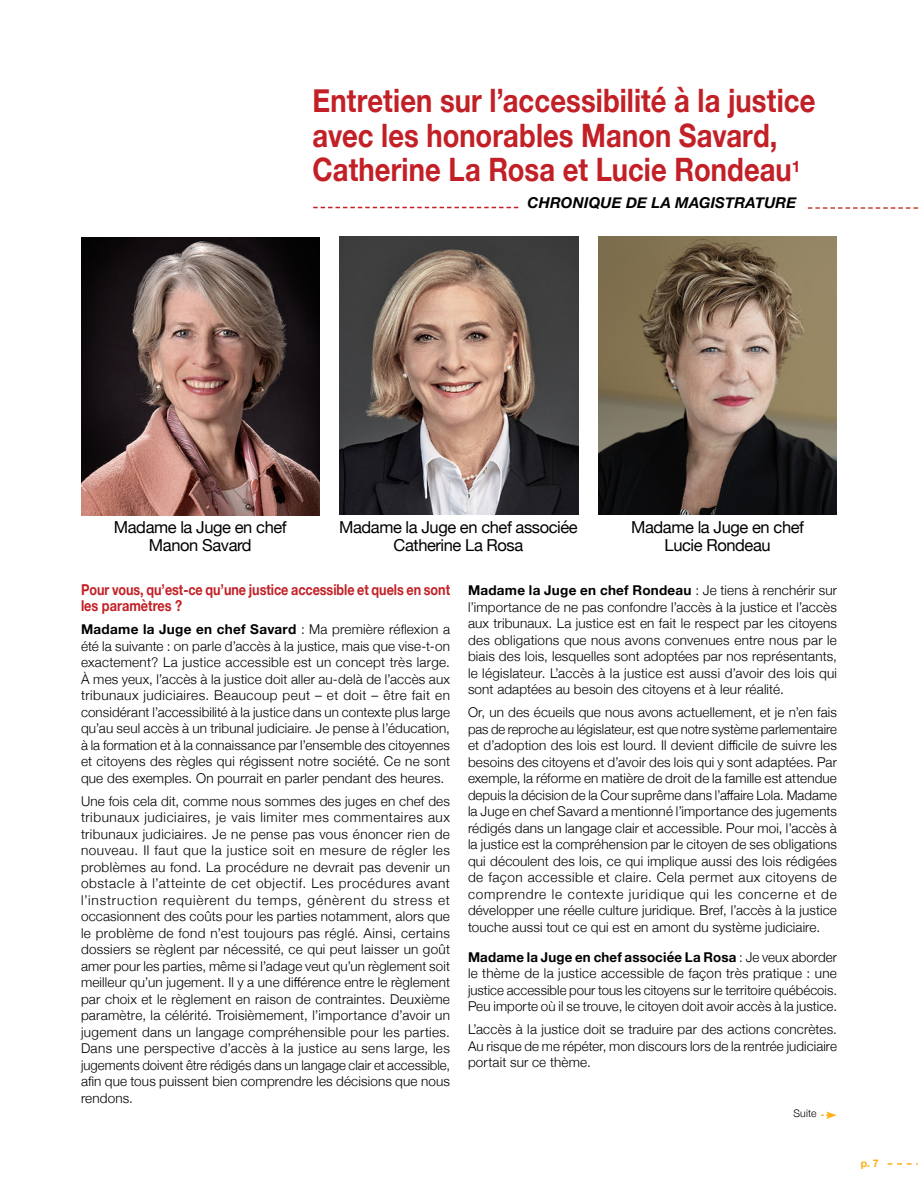
<style>
.page{position:relative;width:918px;height:1188px;background:#fff}
.page>*{position:absolute;margin:0;border:0;box-sizing:border-box;transform-origin:0 0}
.t1{font:700 32.25px/34.5px "Helvetica Neue";letter-spacing:.005em;color:#c22026;scale:.85 1}
.t2{font:16.5px/18px "Helvetica Neue";letter-spacing:-.025em;color:#000;text-align:center}
.t3{font:700 15px/16.5px "Helvetica Neue";letter-spacing:-.005em;color:#c22026;scale:.84 1}
.t4{font:italic 700 15px "Helvetica Neue";letter-spacing:.01em;color:#000}
.t5{font:300 13.5px/16.5px "Helvetica Neue";letter-spacing:.01em;color:#000;text-align:justify}
.t6{font:300 10.5px "Helvetica Neue";letter-spacing:.02em;color:#000}
.t7{font:700 10.5px "Helvetica Neue";color:#fcaf17}
.s1{font-weight:700}
</style>
<div class="page">
<svg style="left:888px;top:1163px;width:30px;height:2px"></svg>
<svg style="left:313px;top:207px;width:205px;height:1px"></svg>
<svg style="left:808px;top:207px;width:110px;height:2px"></svg>
<svg style="left:821px;top:1111px;width:16px;height:8px"></svg>
<img style="left:340px;top:237px;width:238px;height:277px">
<img style="left:599px;top:237px;width:238px;height:277px">
<img style="left:81px;top:238px;width:238px;height:278px">
<h1 class="t1" style="left:313px;top:85px;width:593px">Entretien sur l’accessibilité à la justice avec les honorables Manon Savard,<br>Catherine La Rosa et Lucie Rondeau<sup>1</sup></h1>
<p class="t4" style="left:528px;top:191px;width:271px">CHRONIQUE DE LA MAGISTRATURE</p>
<p class="t2" style="left:339px;top:519px;width:240px">Madame la Juge en chef associée<br>Catherine La Rosa</p>
<p class="t3" style="left:81px;top:581px;width:441px">Pour vous, qu’est-ce qu’une justice accessible et quels en sont les paramètres ?</p>
<p class="t5" style="left:81px;top:620px;width:371px"><span class="s1">Madame la Juge en chef Savard</span> : Ma première réflexion a été la suivante : on parle d’accès à la justice, mais que vise-t-on exactement? La justice accessible est un concept très large.<br>À mes yeux, l’accès à la justice doit aller au-delà de l’accès aux tribunaux judiciaires. Beaucoup peut – et doit – être fait en considérant l’accessibilité à la justice dans un contexte plus large qu’au seul accès à un tribunal judiciaire. Je pense à l’éducation, à la formation et à la connaissance par l’ensemble des citoyennes et citoyens des règles qui régissent notre société. Ce ne sont que des exemples. On pourrait en parler pendant des heures.</p>
<p class="t5" style="left:81px;top:792px;width:371px">Une fois cela dit, comme nous sommes des juges en chef des tribunaux judiciaires, je vais limiter mes commentaires aux tribunaux judiciaires. Je ne pense pas vous énoncer rien de nouveau. Il faut que la justice soit en mesure de régler les problèmes au fond. La procédure ne devrait pas devenir un obstacle à l’atteinte de cet objectif. Les procédures avant l’instruction requièrent du temps, génèrent du stress et occasionnent des coûts pour les parties notamment, alors que le problème de fond n’est toujours pas réglé. Ainsi, certains dossiers se règlent par nécessité, ce qui peut laisser un goût amer pour les parties, même si l’adage veut qu’un règlement soit meilleur qu’un jugement. Il y a une différence entre le règlement par choix et le règlement en raison de contraintes. Deuxième paramètre, la célérité. Troisièmement, l’importance d’avoir un jugement dans un langage compréhensible pour les parties.<br>Dans une perspective d’accès à la justice au sens large, les jugements doivent être rédigés dans un langage clair et accessible, afin que tous puissent bien comprendre les décisions que nous rendons.</p>
<p class="t2" style="left:114px;top:519px;width:174px">Madame la Juge en chef<br>Manon Savard</p>
<p class="t2" style="left:631px;top:519px;width:174px">Madame la Juge en chef<br>Lucie Rondeau</p>
<p class="t5" style="left:468px;top:581px;width:371px"><span class="s1">Madame la Juge en chef Rondeau</span> : Je tiens à renchérir sur l’importance de ne pas confondre l’accès à la justice et l’accès aux tribunaux. La justice est en fait le respect par les citoyens des obligations que nous avons convenues entre nous par le biais des lois, lesquelles sont adoptées par nos représentants, le législateur. L’accès à la justice est aussi d’avoir des lois qui sont adaptées au besoin des citoyens et à leur réalité.</p>
<p class="t5" style="left:468px;top:703px;width:371px">Or, un des écueils que nous avons actuellement, et je n’en fais pas de reproche au législateur, est que notre système parlementaire et d’adoption des lois est lourd. Il devient difficile de suivre les besoins des citoyens et d’avoir des lois qui y sont adaptées. Par exemple, la réforme en matière de droit de la famille est attendue depuis la décision de la Cour suprême dans l’affaire Lola. Madame la Juge en chef Savard a mentionné l’importance des jugements rédigés dans un langage clair et accessible. Pour moi, l’accès à la justice est la compréhension par le citoyen de ses obligations qui découlent des lois, ce qui implique aussi des lois rédigées de façon accessible et claire. Cela permet aux citoyens de comprendre le contexte juridique qui les concerne et de développer une réelle culture juridique. Bref, l’accès à la justice touche aussi tout ce qui est en amont du système judiciaire.</p>
<p class="t5" style="left:468px;top:948px;width:371px"><span class="s1">Madame la Juge en chef associée La Rosa</span> : Je veux aborder le thème de la justice accessible de façon très pratique : une justice accessible pour tous les citoyens sur le territoire québécois.<br>Peu importe où il se trouve, le citoyen doit avoir accès à la justice.</p>
<p class="t5" style="left:468px;top:1020px;width:371px">L’accès à la justice doit se traduire par des actions concrètes.<br>Au risque de me répéter, mon discours lors de la rentrée judiciaire portait sur ce thème.</p>
<p class="t6" style="left:793px;top:1105px;width:25px">Suite</p>
<p class="t7" style="left:861px;top:1155px;width:19px">p. 7</p>
</div>
